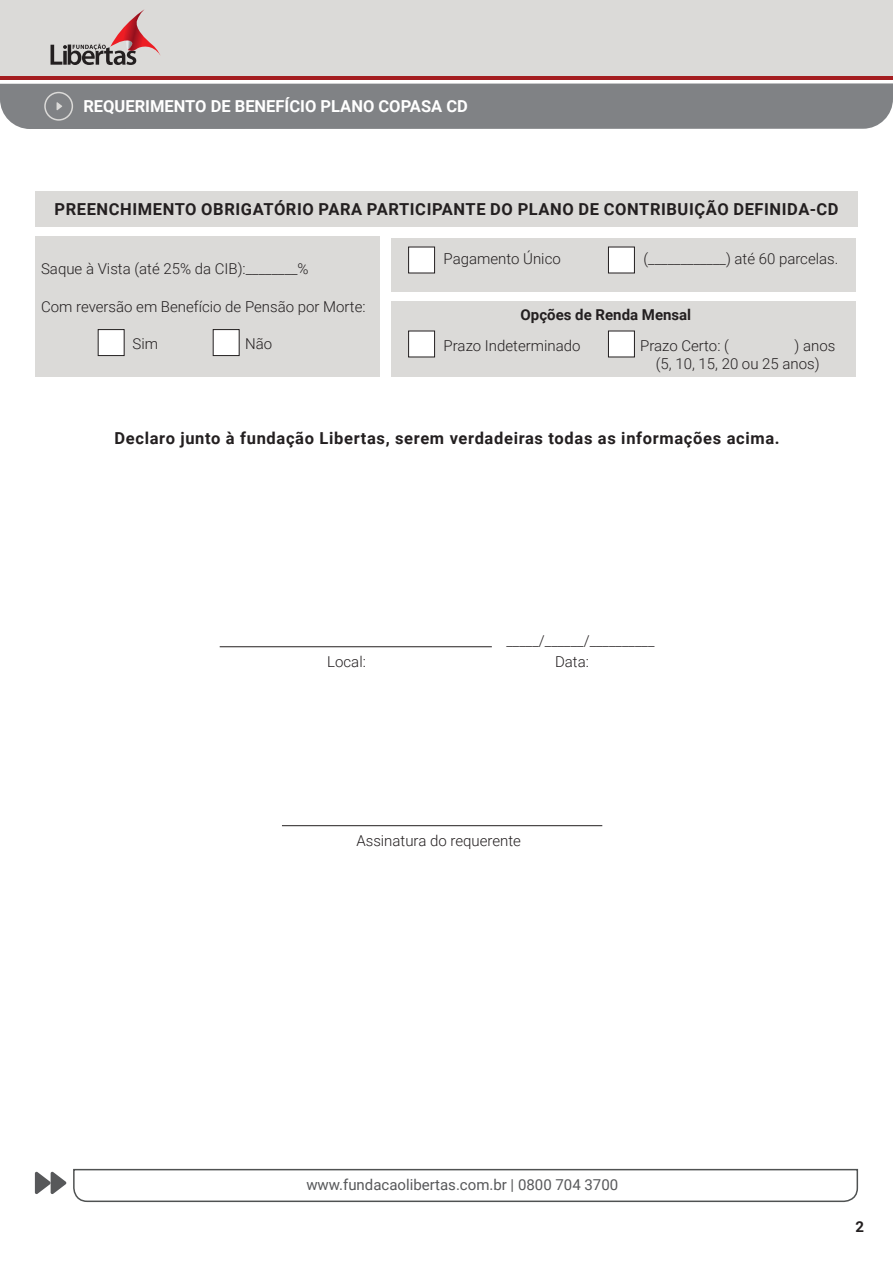
<style>
.page{position:relative;width:893px;height:1263px;background:#fff}
.page>*{position:absolute;margin:0;border:0;box-sizing:border-box;transform-origin:0 0}
.t1{font:700 16.5px "Roboto";letter-spacing:.035em;color:#231f20}
.t2{font:700 16.5px "Roboto";color:#fff}
.t3{font:300 15px "Roboto";color:#231f20}
.t4{font:15px "Roboto";color:#57585a}
.t5{font:700 15px "Roboto";color:#231f20}
</style>
<div class="page">
<div style="left:0;top:0;width:893px;height:76px;background:#dbdad8"></div>
<hr style="left:0;top:77px;width:893px;height:3px;background:#a41d20">
<svg style="left:51px;top:9px;width:109px;height:56px"></svg>
<div style="left:0;top:83px;width:893px;height:46px;background:#808285"></div>
<svg style="left:35px;top:1168px;width:824px;height:35px"></svg>
<div style="left:35px;top:237px;width:345px;height:140px;background:#dbdad8"></div>
<div style="left:391px;top:302px;width:465px;height:75px;background:#dbdad8"></div>
<div style="left:391px;top:238px;width:465px;height:54px;background:#dbdad8"></div>
<div style="left:35px;top:191px;width:822px;height:35px;background:#dbdad8"></div>
<div style="left:409px;top:331px;width:26px;height:26px;background:#fff"></div>
<div style="left:408px;top:331px;width:27px;height:26px;border:1px solid #231f20"></div>
<div style="left:409px;top:247px;width:26px;height:26px;background:#fff"></div>
<div style="left:408px;top:247px;width:27px;height:26px;border:1px solid #231f20"></div>
<div style="left:608px;top:247px;width:26px;height:26px;background:#fff"></div>
<div style="left:608px;top:247px;width:27px;height:26px;border:1px solid #231f20"></div>
<div style="left:608px;top:331px;width:26px;height:26px;background:#fff"></div>
<div style="left:608px;top:331px;width:27px;height:26px;border:1px solid #231f20"></div>
<div style="left:98px;top:330px;width:26px;height:26px;background:#fff"></div>
<div style="left:98px;top:329px;width:27px;height:27px;border:1px solid #231f20"></div>
<div style="left:213px;top:330px;width:26px;height:26px;background:#fff"></div>
<div style="left:213px;top:329px;width:27px;height:27px;border:1px solid #231f20"></div>
<hr style="left:282px;top:825px;width:320px;height:1px;background:#231f20">
<hr style="left:220px;top:646px;width:272px;height:1px;background:#231f20">
<p class="t2" style="left:83px;top:94px;width:386px">REQUERIMENTO DE BENEFÍCIO PLANO COPASA CD</p>
<p class="t1" style="left:54px;top:198px;width:785px">PREENCHIMENTO OBRIGATÓRIO PARA PARTICIPANTE DO PLANO DE CONTRIBUIÇÃO DEFINIDA-CD</p>
<p class="t3" style="left:41px;top:258px;width:269px">Saque à Vista (até 25% da CIB):________%</p>
<p class="t3" style="left:41px;top:296px;width:326px">Com reversão em Benefício de Pensão por Morte:</p>
<p class="t3" style="left:133px;top:333px;width:27px">Sim</p>
<p class="t3" style="left:245px;top:333px;width:29px">Não</p>
<p class="t3" style="left:444px;top:248px;width:119px">Pagamento Único</p>
<p class="t3" style="left:643px;top:248px;width:196px">(____________) até 60 parcelas.</p>
<p class="t5" style="left:521px;top:304px;width:172px">Opções de Renda Mensal</p>
<p class="t3" style="left:444px;top:335px;width:138px">Prazo Indeterminado</p>
<p class="t3" style="left:640px;top:335px;width:90px">Prazo Certo: (</p>
<p class="t3" style="left:795px;top:335px;width:42px">) anos</p>
<p class="t3" style="left:656px;top:353px;width:165px">(5, 10, 15, 20 ou 25 anos)</p>
<p class="t1" style="left:115px;top:427px;width:667px">Declaro junto à fundação Libertas, serem verdadeiras todas as informações acima.</p>
<p class="t3" style="left:506px;top:630px;width:149px">_____/______/__________</p>
<p class="t3" style="left:327px;top:651px;width:40px">Local:</p>
<p class="t3" style="left:555px;top:651px;width:35px">Data:</p>
<p class="t3" style="left:356px;top:830px;width:166px">Assinatura do requerente</p>
<p class="t4" style="left:306px;top:1174px;width:313px">www.fundacaolibertas.com.br | 0800 704 3700</p>
<p class="t5" style="left:855px;top:1216px;width:10px">2</p>
</div>
